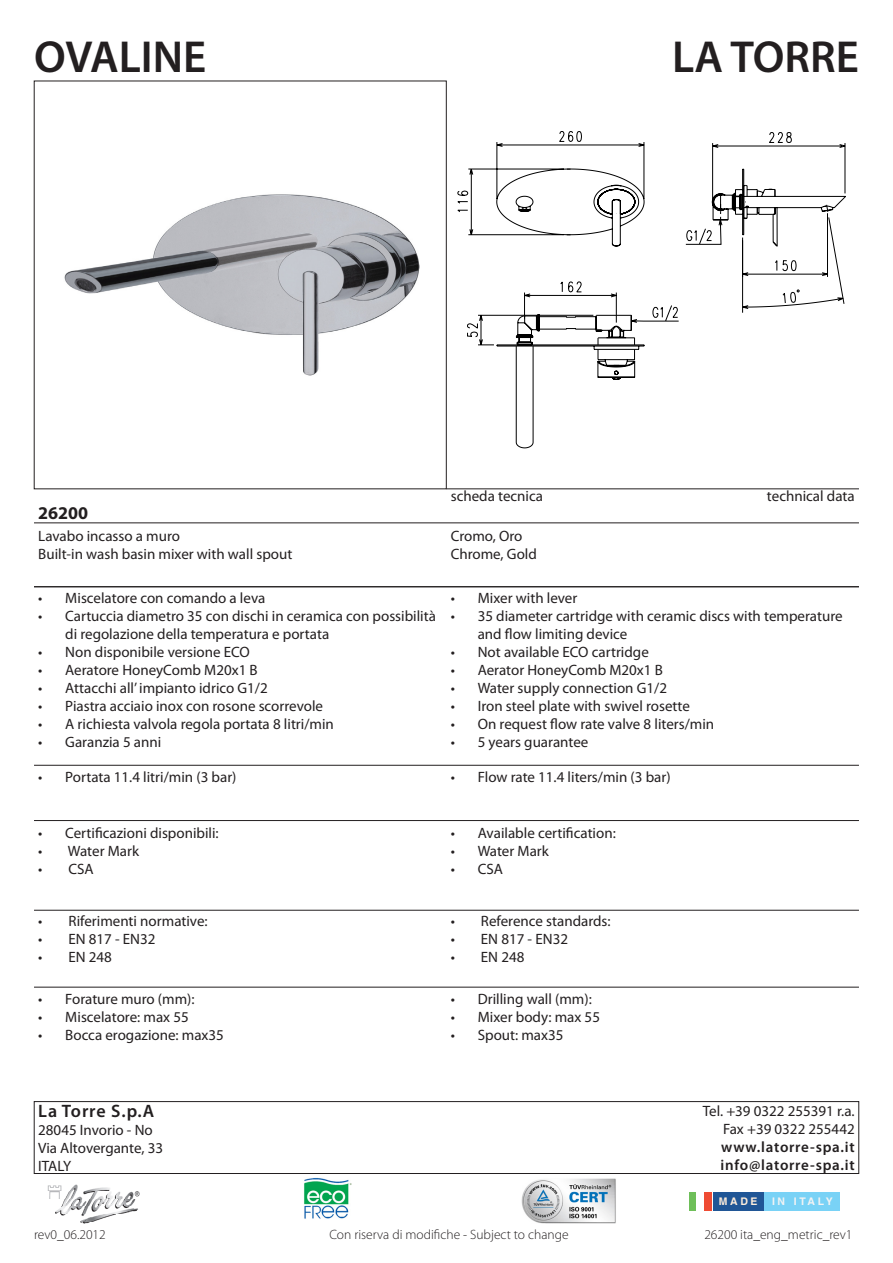
<style>
.page{position:relative;width:893px;height:1263px;background:#fff}
.page>*{position:absolute;margin:0;border:0;box-sizing:border-box;transform-origin:0 0}
.t1{font:600 45px "Myriad Pro";color:#231f20}
.t2{font:600 18px "Myriad Pro";letter-spacing:.05em;color:#231f20}
.t3{font:700 18px "Myriad Pro";color:#231f20}
.t4{font:15px/18px "Myriad Pro";color:#231f20}
.t5{font:600 15px "Myriad Pro";letter-spacing:.05em;color:#231f20}
.t6{font:300 13.5px "Myriad Pro";color:#231f20}
.t7{font:700 10.5px "Helvetica";letter-spacing:.25em;color:#f2f3f4}
.t8{font:700 10.5px "Helvetica";color:#feeddb}
</style>
<div class="page">
<div style="left:34px;top:1101px;width:825px;height:73px;border:1px solid #231f20"></div>
<img style="left:47px;top:1184px;width:93px;height:40px">
<hr style="left:34px;top:523px;width:825px;height:1px;background:#231f20">
<div style="left:713px;top:1192px;width:52px;height:18px;background:#205696"></div>
<div style="left:765px;top:1192px;width:75px;height:18px;background:#79d2f6"></div>
<div style="left:689px;top:1192px;width:8px;height:18px;background:#6ebf59"></div>
<div style="left:704px;top:1192px;width:8px;height:18px;background:#ef4b33"></div>
<img style="left:521px;top:1178px;width:95px;height:45px">
<img style="left:304px;top:1178px;width:48px;height:41px">
<img style="left:64px;top:194px;width:356px;height:182px">
<hr style="left:446px;top:489px;width:413px;height:1px;background:#231f20">
<svg style="left:515px;top:367px;width:121px;height:82px"></svg>
<svg style="left:457px;top:131px;width:389px;height:236px"></svg>
<hr style="left:34px;top:586px;width:825px;height:1px;background:#231f20">
<hr style="left:34px;top:820px;width:825px;height:1px;background:#231f20">
<hr style="left:34px;top:765px;width:825px;height:1px;background:#231f20">
<hr style="left:34px;top:587px;width:825px;height:1px;background:#231f20">
<hr style="left:34px;top:910px;width:825px;height:1px;background:#231f20">
<hr style="left:34px;top:987px;width:825px;height:1px;background:#231f20">
<p class="t1" style="left:34px;top:28px;width:174px">OVALINE</p>
<p class="t1" style="left:672px;top:28px;width:188px">LA TORRE</p>
<p class="t3" style="left:38px;top:501px;width:51px">26200</p>
<p class="t4" style="left:38px;top:527px;width:143px">Lavabo incasso a muro</p>
<p class="t4" style="left:38px;top:545px;width:256px">Built-in wash basin mixer with wall spout</p>
<p class="t4" style="left:38px;top:589px;width:229px">• Miscelatore con comando a leva</p>
<p class="t4" style="left:65px;top:607px;width:372px;text-indent:-27px">• Cartuccia diametro 35 con dischi in ceramica con possibilità di regolazione della temperatura e portata</p>
<p class="t4" style="left:38px;top:643px;width:213px">• Non disponibile versione ECO</p>
<p class="t4" style="left:38px;top:661px;width:221px">• Aeratore HoneyComb M20x1 B</p>
<p class="t4" style="left:38px;top:679px;width:231px">• Attacchi all’ impianto idrico G1/2</p>
<p class="t4" style="left:38px;top:697px;width:286px">• Piastra acciaio inox con rosone scorrevole</p>
<p class="t4" style="left:38px;top:715px;width:297px">• A richiesta valvola regola portata 8 litri/min</p>
<p class="t4" style="left:38px;top:733px;width:125px">• Garanzia 5 anni</p>
<p class="t4" style="left:451px;top:487px;width:94px">scheda tecnica</p>
<p class="t4" style="left:767px;top:487px;width:89px">technical data</p>
<p class="t4" style="left:451px;top:527px;width:73px">Cromo, Oro</p>
<p class="t4" style="left:451px;top:545px;width:88px">Chrome, Gold</p>
<p class="t4" style="left:451px;top:589px;width:128px">• Mixer with lever</p>
<p class="t4" style="left:478px;top:607px;width:366px;text-indent:-27px">• 35 diameter cartridge with ceramic discs with temperature and flow limiting device</p>
<p class="t4" style="left:451px;top:643px;width:200px">• Not available ECO cartridge</p>
<p class="t4" style="left:451px;top:661px;width:214px">• Aerator HoneyComb M20x1 B</p>
<p class="t4" style="left:451px;top:679px;width:218px">• Water supply connection G1/2</p>
<p class="t4" style="left:451px;top:697px;width:241px">• Iron steel plate with swivel rosette</p>
<p class="t4" style="left:451px;top:715px;width:265px">• On request flow rate valve 8 liters/min</p>
<p class="t4" style="left:451px;top:733px;width:139px">• 5 years guarantee</p>
<p class="t4" style="left:38px;top:767px;width:200px">• Portata 11.4 litri/min (3 bar)</p>
<p class="t4" style="left:451px;top:767px;width:221px">• Flow rate 11.4 liters/min (3 bar)</p>
<p class="t4" style="left:38px;top:823px;width:182px">• Certificazioni disponibili:</p>
<p class="t4" style="left:38px;top:841px;width:102px">• Water Mark</p>
<p class="t4" style="left:38px;top:859px;width:57px">• CSA</p>
<p class="t4" style="left:38px;top:911px;width:171px">• Riferimenti normative:</p>
<p class="t4" style="left:38px;top:929px;width:119px">• EN 817 - EN32</p>
<p class="t4" style="left:38px;top:947px;width:75px">• EN 248</p>
<p class="t4" style="left:38px;top:990px;width:158px">• Forature muro (mm):</p>
<p class="t4" style="left:38px;top:1008px;width:152px">• Miscelatore: max 55</p>
<p class="t4" style="left:38px;top:1026px;width:187px">• Bocca erogazione: max35</p>
<p class="t2" style="left:38px;top:1100px;width:117px">La Torre S.p.A</p>
<p class="t4" style="left:38px;top:1121px;width:116px">28045 Invorio - No</p>
<p class="t4" style="left:38px;top:1139px;width:126px">Via Altovergante, 33</p>
<p class="t4" style="left:38px;top:1157px;width:35px">ITALY</p>
<p class="t4" style="left:451px;top:823px;width:167px">• Available certification:</p>
<p class="t4" style="left:451px;top:841px;width:100px">• Water Mark</p>
<p class="t4" style="left:451px;top:859px;width:54px">• CSA</p>
<p class="t4" style="left:451px;top:911px;width:161px">• Reference standards:</p>
<p class="t4" style="left:451px;top:929px;width:119px">• EN 817 - EN32</p>
<p class="t4" style="left:451px;top:947px;width:75px">• EN 248</p>
<p class="t4" style="left:451px;top:990px;width:143px">• Drilling wall (mm):</p>
<p class="t4" style="left:451px;top:1008px;width:151px">• Mixer body: max 55</p>
<p class="t4" style="left:451px;top:1026px;width:114px">• Spout: max35</p>
<p class="t4" style="left:703px;top:1102px;width:153px">Tel. +39 0322 255391 r.a.</p>
<p class="t4" style="left:723px;top:1120px;width:133px">Fax +39 0322 255442</p>
<p class="t5" style="left:721px;top:1137px;width:135px">www.latorre-spa.it</p>
<p class="t5" style="left:721px;top:1155px;width:136px">info@latorre-spa.it</p>
<p class="t8" style="left:719px;top:1195px;width:40px">MADE</p>
<p class="t7" style="left:772px;top:1195px;width:62px">IN ITALY</p>
<p class="t6" style="left:34px;top:1226px;width:73px">rev0_06.2012</p>
<p class="t6" style="left:329px;top:1226px;width:241px">Con riserva di modifiche - Subject to change</p>
<p class="t6" style="left:704px;top:1226px;width:150px">26200 ita_eng_metric_rev1</p>
</div>
